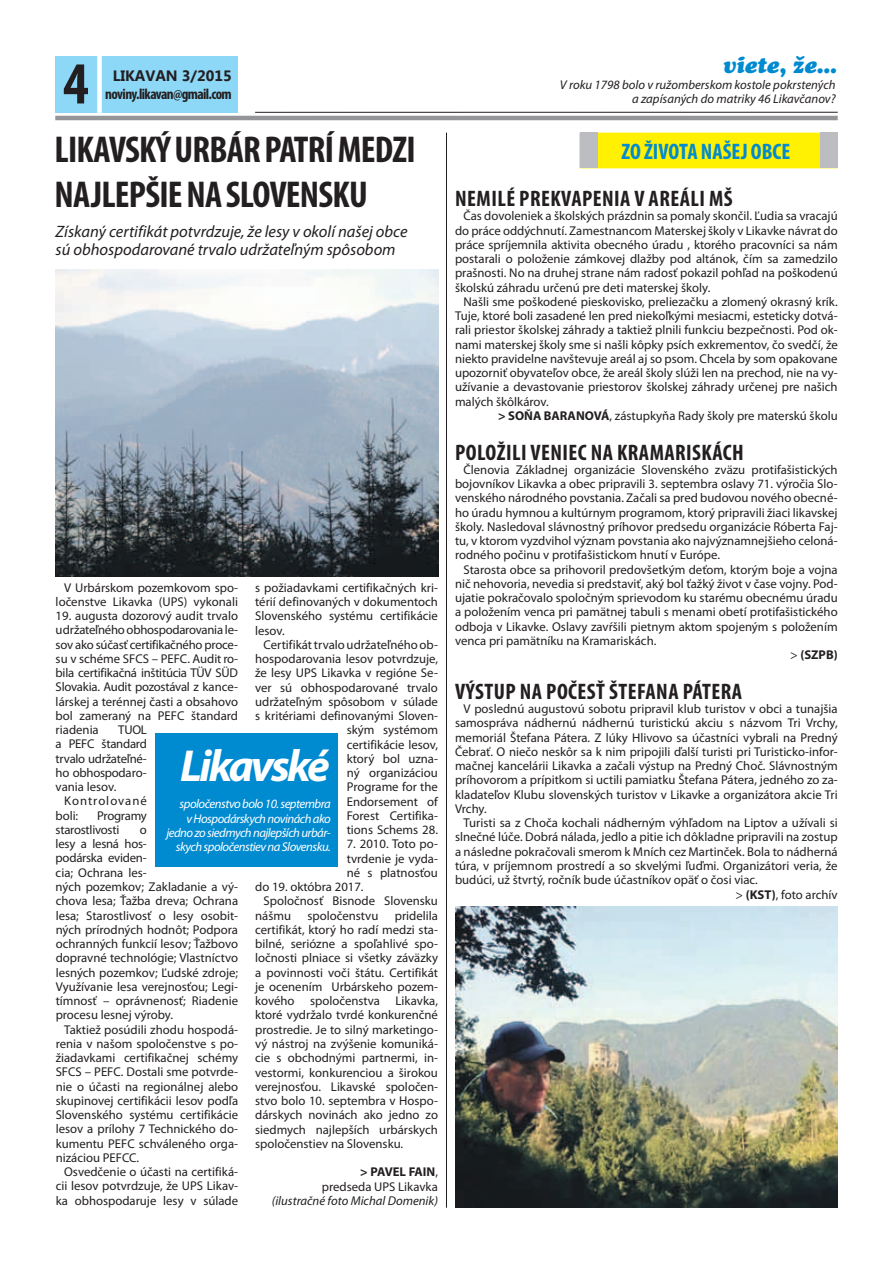
<style>
.page{position:relative;width:893px;height:1263px;background:#fff}
.page>*{position:absolute;margin:0;border:0;box-sizing:border-box;transform-origin:0 0}
.t1{font:700 condensed 60px "Myriad Pro";color:#231f20}
.t2{font:italic 700 45px "Myriad Pro";letter-spacing:-.06em;color:#fff}
.t3{font:700 condensed 37.5px/45px "Myriad Pro";letter-spacing:-.02em;color:#231f20}
.t4{font:700 condensed 22.5px "Myriad Pro";letter-spacing:.02em;color:#231f20}
.t5{font:700 condensed 22.5px "Myriad Pro";color:#008ad0}
.t6{font:italic 22.5px "Cooper Black Std";color:#008ad0}
.t7{font:italic 16.5px/18px "Myriad Pro";color:#231f20}
.t8{font:700 condensed 15px "Myriad Pro";color:#231f20}
.t9{font:700 15px "Ebrima";color:#231f20}
.t10{font:12.75px/14.2px "Myriad Pro";color:#231f20;text-align:justify}
.t11{font:italic 12.75px/14.2px "Myriad Pro";letter-spacing:-.04em;color:#fff;text-align:right}
.t12{font:italic 12.75px/14.2px "Myriad Pro";color:#231f20;text-align:right}
.t13{font:12.75px/14.2px "Myriad Pro";letter-spacing:-.02em;color:#231f20}
.t14{font:12.75px/14.2px "Myriad Pro";letter-spacing:.075em;color:#231f20}
.t15{font:700 12.75px "Myriad Pro";color:#231f20}
.s1{font-weight:700}
.s2{font-weight:400}
</style>
<div class="page">
<div style="left:55px;top:56px;width:183px;height:56px;background:#8dd7f7"></div>
<div style="left:97px;top:53px;width:5px;height:63px;background:#fff"></div>
<hr style="left:255px;top:112px;width:583px;height:1px;background:#231f20">
<hr style="left:55px;top:116px;width:783px;height:4px;background:#939598">
<div style="left:155px;top:733px;width:183px;height:134px;background:#008ad0"></div>
<div style="left:579px;top:133px;width:259px;height:35px;background:#fff101"></div>
<div style="left:580px;top:133px;width:18px;height:35px;background:#bcbdc0"></div>
<div style="left:820px;top:133px;width:18px;height:35px;background:#bcbdc0"></div>
<hr style="left:446px;top:133px;width:1px;height:1075px;background:#231f20">
<img style="left:455px;top:906px;width:383px;height:302px">
<img style="left:56px;top:270px;width:382px;height:306px">
<h1 class="t1" style="left:63px;top:46px;width:27px">4</h1>
<p class="t9" style="left:113px;top:64px;width:121px">LIKAVAN 3/2015</p>
<p class="t8" style="left:105px;top:84px;width:128px">noviny.likavan@gmail.com</p>
<h3 class="t3" style="left:55px;top:126px;width:363px">likavský urbár patrí medzi najlepšie na slovensku</h3>
<p class="t7" style="left:56px;top:222px;width:353px">Získaný certifikát potvrdzuje, že lesy v okolí našej obce sú obhospodarované trvalo udržateľným spôsobom</p>
<p class="t10" style="left:56px;top:580px;width:184px;text-align:right">V Urbárskom pozemkovom spo&shy;ločenstve Likavka (UPS) vykonali</p>
<p class="t10" style="left:56px;top:608px;width:184px">19. augusta dozorový audit trvalo udržateľného obhospodarovania le&shy;sov ako súčasť certifikačného proce&shy;su v schéme SFCS – PEFC. Audit ro&shy;bila certifikačná inštitúcia TÜV SÜD Slovakia. Audit pozostával z kance&shy;lárskej a terénnej časti a obsahovo bol zameraný na PEFC štandard riadenia</p>
<p class="t10" style="left:255px;top:580px;width:184px">s požiadavkami certifikačných kri&shy;térií definovaných v dokumentoch Slovenského systému certifikácie lesov.</p>
<p class="t10" style="left:255px;top:637px;width:184px;text-align:right">Certifikát trvalo udržateľného ob&shy;hospodarovania lesov potvrdzuje, že lesy UPS Likavka v regióne Se&shy;ver sú obhospodarované trvalo udržateľným spôsobom v súlade s kritériami definovanými Sloven&shy;ským systémom<br>certifikácie lesov,<br>ktorý bol uzna-<br>ný organizáciou<br>Programe for the<br>Endorsement of<br>Forest Certifika-<br>tions Schems 28.</p>
<p class="t10" style="left:347px;top:837px;width:93px">7. 2010. Toto po-</p>
<p class="t10" style="left:347px;top:851px;width:93px">tvrdenie je vyda-</p>
<p class="t10" style="left:347px;top:865px;width:93px">né s platnosťou</p>
<p class="t10" style="left:255px;top:879px;width:110px">do 19. októbra 2017.</p>
<p class="t10" style="left:264px;top:894px;width:176px">Spoločnosť Bisnode Slovensku</p>
<p class="t10" style="left:255px;top:908px;width:37px">nášmu</p>
<p class="t10" style="left:307px;top:908px;width:72px">spoločenstvu</p>
<p class="t10" style="left:56px;top:722px;width:93px;text-indent:62px">TUOL a PEFC štandard trvalo udržateľné&shy;ho obhospodaro&shy;vania lesov.</p>
<p class="t14" style="left:56px;top:794px;width:93px;text-indent:9px">Kontrolované boli:</p>
<h2 class="t2" style="left:180px;top:736px;width:151px">Likavské</h2>
<p class="t11" style="left:166px;top:797px;width:166px">spoločenstvo bolo 10. septembra<br>v Hospodárskych novinách ako jedno zo siedmych najlepších urbár&shy;skych spoločenstiev na Slovensku.</p>
<p class="t13" style="left:56px;top:808px;width:93px;text-indent:42px">Programy starostlivosti</p>
<p class="t10" style="left:56px;top:822px;width:184px;text-align:left;text-indent:84px">o<br>lesy a lesná hos-<br>podárska eviden-<br>cia; Ochrana les-<br>ných pozemkov; Zakladanie a vý&shy;chova lesa; Ťažba dreva; Ochrana lesa; Starostlivosť o lesy osobit&shy;ných prírodných hodnôt; Podpora ochranných funkcií lesov; Ťažbovo dopravné technológie; Vlastníctvo lesných pozemkov; Ľudské zdroje;<br>Využívanie lesa verejnosťou; Legi&shy;tímnosť – oprávnenosť; Riadenie procesu lesnej výroby.</p>
<p class="t10" style="left:56px;top:1022px;width:184px;text-indent:9px">Taktiež posúdili zhodu hospodá&shy;renia v našom spoločenstve s po&shy;žiadavkami certifikačnej schémy SFCS – PEFC. Dostali sme potvrde&shy;nie o účasti na regionálnej alebo skupinovej certifikácii lesov podľa Slovenského systému certifikácie lesov a prílohy 7 Technického do&shy;kumentu PEFC schváleného orga&shy;nizáciou PEFCC.</p>
<p class="t10" style="left:56px;top:1164px;width:184px;text-indent:9px">Osvedčenie o účasti na certifiká&shy;cii lesov potvrdzuje, že UPS Likav&shy;ka obhospodaruje lesy v súlade</p>
<p class="t10" style="left:255px;top:908px;width:184px;text-indent:140px">pridelila certifikát, ktorý ho radí medzi sta&shy;bilné, seriózne a spoľahlivé spo&shy;ločnosti plniace si všetky záväzky a povinnosti voči štátu. Certifikát je ocenením Urbárskeho pozem&shy;kového spoločenstva Likavka, ktoré vydržalo tvrdé konkurenčné prostredie. Je to silný marketingo&shy;vý nástroj na zvýšenie komuniká&shy;cie s obchodnými partnermi, in&shy;vestormi, konkurenciou a širokou verejnosťou. Likavské spoločen&shy;stvo bolo 10. septembra v Hospo&shy;dárskych novinách ako jedno zo siedmych najlepších urbárskych spoločenstiev na Slovensku.</p>
<p class="t10" style="left:322px;top:1165px;width:118px;text-align:right"><span class="s1">&gt; PAVEL FAIN</span>, predseda UPS Likavka</p>
<p class="t12" style="left:272px;top:1193px;width:168px">(ilustračné foto Michal Domenik)</p>
<h3 class="t6" style="left:723px;top:51px;width:115px">viete, že...</h3>
<p class="t12" style="left:560px;top:77px;width:277px">V roku 1798 bolo v ružomberskom kostole pokrstených a zapísaných do matriky 46 Likavčanov?</p>
<h3 class="t5" style="left:622px;top:137px;width:33px">ZO ŽIVOTA</h3>
<h3 class="t5" style="left:701px;top:137px;width:10px">NAŠEJ</h3>
<h3 class="t5" style="left:751px;top:137px;width:11px">OBCE</h3>
<h3 class="t4" style="left:455px;top:185px;width:267px">Nemilé prekvapenia v areáli MŠ</h3>
<p class="t10" style="left:455px;top:209px;width:384px;text-indent:9px">Čas dovoleniek a školských prázdnin sa pomaly skončil. Ľudia sa vracajú do práce oddýchnutí. Zamestnancom Materskej školy v Likavke návrat do práce spríjemnila aktivita obecného úradu , ktorého pracovníci sa nám postarali o položenie zámkovej dlažby pod altánok, čím sa zamedzilo prašnosti. No na druhej strane nám radosť pokazil pohľad na poškodenú školskú záhradu určenú pre deti materskej školy.</p>
<p class="t10" style="left:455px;top:294px;width:384px;text-indent:9px">Našli sme poškodené pieskovisko, preliezačku a zlomený okrasný krík.<br>Tuje, ktoré boli zasadené len pred niekoľkými mesiacmi, esteticky dotvá&shy;rali priestor školskej záhrady a taktiež plnili funkciu bezpečnosti. Pod ok&shy;nami materskej školy sme si našli kôpky psích exkrementov, čo svedčí, že niekto pravidelne navštevuje areál aj so psom. Chcela by som opakovane upozorniť obyvateľov obce, že areál školy slúži len na prechod, nie na vy&shy;užívanie a devastovanie priestorov školskej záhrady určenej pre našich malých škôlkárov.</p>
<p class="t10" style="left:498px;top:408px;width:341px"><span class="s1">&gt; SOŇA BARANOVÁ</span>, zástupkyňa Rady školy pre materskú školu</p>
<h3 class="t4" style="left:455px;top:438px;width:290px">položili veniec na kramariskách</h3>
<p class="t10" style="left:455px;top:462px;width:384px;text-indent:9px">Členovia Základnej organizácie Slovenského zväzu protifašistických bojovníkov Likavka a obec pripravili 3. septembra oslavy 71. výročia Slo&shy;venského národného povstania. Začali sa pred budovou nového obecné&shy;ho úradu hymnou a kultúrnym programom, ktorý pripravili žiaci likavskej školy. Nasledoval slávnostný príhovor predsedu organizácie Róberta Faj&shy;tu, v ktorom vyzdvihol význam povstania ako najvýznamnejšieho celoná&shy;rodného počinu v protifašistickom hnutí v Európe.</p>
<p class="t10" style="left:463px;top:562px;width:376px">Starosta obce sa prihovoril predovšetkým deťom, ktorým boje a vojna</p>
<p class="t10" style="left:455px;top:576px;width:384px">nič nehovoria, nevedia si predstaviť, aký bol ťažký život v čase vojny. Pod-</p>
<p class="t10" style="left:455px;top:591px;width:384px">ujatie pokračovalo spoločným sprievodom ku starému obecnému úradu</p>
<p class="t10" style="left:455px;top:605px;width:384px">a položením venca pri pamätnej tabuli s menami obetí protifašistického</p>
<p class="t10" style="left:455px;top:619px;width:384px">odboja v Likavke. Oslavy zavŕšili pietnym aktom spojeným s položením</p>
<p class="t10" style="left:455px;top:633px;width:203px">venca pri pamätníku na Kramariskách.</p>
<p class="t15" style="left:790px;top:647px;width:49px"><span class="s2">&gt;</span> (SZPB)</p>
<h3 class="t4" style="left:455px;top:677px;width:288px">výstup na počesť štefana pátera</h3>
<p class="t10" style="left:455px;top:701px;width:384px;text-indent:9px">V poslednú augustovú sobotu pripravil klub turistov v obci a tunajšia samospráva nádhernú nádhernú turistickú akciu s názvom Tri Vrchy, memoriál Štefana Pátera. Z lúky Hlivovo sa účastníci vybrali na Predný Čebrať. O niečo neskôr sa k nim pripojili ďalší turisti pri Turisticko-infor&shy;mačnej kancelárii Likavka a začali výstup na Predný Choč. Slávnostným príhovorom a prípitkom si uctili pamiatku Štefana Pátera, jedného zo za&shy;kladateľov Klubu slovenských turistov v Likavke a organizátora akcie Tri Vrchy.</p>
<p class="t10" style="left:463px;top:816px;width:376px">Turisti sa z Choča kochali nádherným výhľadom na Liptov a užívali si</p>
<p class="t10" style="left:455px;top:830px;width:384px">slnečné lúče. Dobrá nálada, jedlo a pitie ich dôkladne pripravili na zostup</p>
<p class="t10" style="left:455px;top:844px;width:384px">a následne pokračovali smerom k Mních cez Martinček. Bola to nádherná</p>
<p class="t10" style="left:455px;top:858px;width:384px">túra, v príjemnom prostredí a so skvelými ľuďmi. Organizátori veria, že</p>
<p class="t10" style="left:455px;top:873px;width:304px">budúci, už štvrtý, ročník bude účastníkov opäť o čosi viac.</p>
<p class="t10" style="left:735px;top:887px;width:104px">&gt; <span class="s1">(KST)</span>, foto archív</p>
</div>
